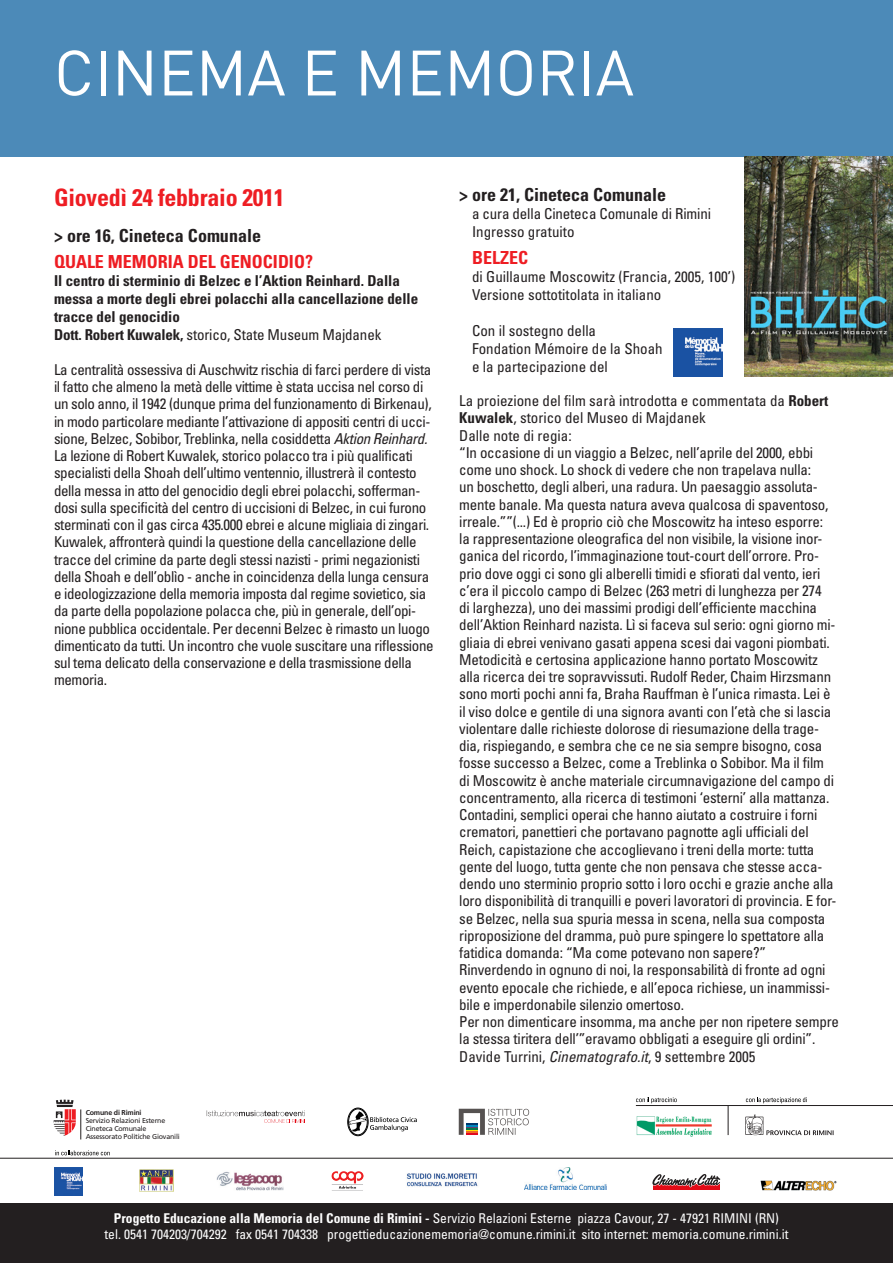
<style>
.page{position:relative;width:893px;height:1263px;background:#fff}
.page>*{position:absolute;margin:0;border:0;box-sizing:border-box;transform-origin:0 0}
.t1{font:63px "DIN";color:#fff}
.t2{font:700 condensed 24px "Univers";letter-spacing:-.01em;color:#ee1d23}
.t3{font:700 condensed 18px "Univers";color:#231f20}
.t4{font:700 condensed 18px "Univers";color:#ee1d23}
.t5{font:condensed 15px/17.2px "Univers";letter-spacing:-.015em;color:#231f20}
.t6{font:700 condensed 15px/18px "Univers";color:#231f20}
.t7{font:condensed 13.5px/16.5px "Univers";color:#fff;text-align:center}
.t8{font:7.05px/8.2px "Frutiger";letter-spacing:-.025em;color:#231f20}
.t9{font:700 7.05px "Frutiger";letter-spacing:-.025em;color:#231f20}
.s1{font-weight:400}
.s2{font-style:italic}
.s3{font-weight:700}
</style>
<div class="page">
<div style="left:0;top:0;width:893px;height:157px;background:#4c8ab8"></div>
<div style="left:0;top:1203px;width:893px;height:60px;background:#231f20"></div>
<img style="left:745px;top:157px;width:148px;height:220px">
<img style="left:674px;top:328px;width:48px;height:48px">
<svg style="left:207px;top:1110px;width:98px;height:13px"></svg>
<img style="left:217px;top:1171px;width:67px;height:20px">
<img style="left:140px;top:1169px;width:33px;height:23px">
<img style="left:524px;top:1168px;width:83px;height:22px">
<img style="left:406px;top:1173px;width:72px;height:14px">
<img style="left:760px;top:1180px;width:76px;height:10px">
<svg style="left:636px;top:1097px;width:41px;height:6px"></svg>
<svg style="left:746px;top:1097px;width:61px;height:6px"></svg>
<svg style="left:55px;top:1150px;width:55px;height:5px"></svg>
<img style="left:55px;top:1168px;width:27px;height:27px">
<div style="left:348px;top:1108px;width:20px;height:28px;border:1px solid #000;border-radius:50%"></div>
<div style="left:348px;top:1108px;width:20px;height:27px;border:1px solid #000;border-radius:50%"></div>
<svg style="left:349px;top:1111px;width:68px;height:20px"></svg>
<svg style="left:54px;top:1099px;width:22px;height:37px"></svg>
<hr style="left:80px;top:1109px;width:1px;height:30px;background:#231f20">
<img style="left:331px;top:1171px;width:19px;height:8px">
<div style="left:653px;top:1184px;width:66px;height:5px;background:#e20a16"></div>
<svg style="left:652px;top:1174px;width:68px;height:14px"></svg>
<img style="left:636px;top:1116px;width:76px;height:20px">
<svg style="left:745px;top:1115px;width:88px;height:20px"></svg>
<svg style="left:459px;top:1109px;width:70px;height:26px"></svg>
<hr style="left:636px;top:1105px;width:257px;height:1px;background:#231f20">
<hr style="left:0;top:1158px;width:893px;height:1px;background:#231f20">
<hr style="left:728px;top:1105px;width:1px;height:30px;background:#231f20">
<h1 class="t1" style="left:54px;top:37px;width:550px">CINEMA E MEMORIA</h1>
<h2 class="t2" style="left:54px;top:183px;width:232px">Giovedì 24 febbraio 2011</h2>
<p class="t3" style="left:54px;top:224px;width:208px">&gt; ore 16, Cineteca Comunale</p>
<p class="t4" style="left:54px;top:251px;width:260px">Quale memoria del genocidio?</p>
<p class="t6" style="left:54px;top:272px;width:366px">Il centro di sterminio di Belzec e l’Aktion Reinhard. Dalla messa a morte degli ebrei polacchi alla cancellazione delle tracce del genocidio<br>Dott. Robert Kuwalek, <span class="s1">storico, State Museum Majdanek</span></p>
<p class="t5" style="left:54px;top:361px;width:381px">La centralità ossessiva di Auschwitz rischia di farci perdere di vista il fatto che almeno la metà delle vittime è stata uccisa nel corso di un solo anno, il 1942 (dunque prima del funzionamento di Birkenau), in modo particolare mediante l’attivazione di appositi centri di ucci&shy;sione, Belzec, Sobibor, Treblinka, nella cosiddetta <span class="s2">Aktion Reinhard.<br></span>La lezione di Robert Kuwalek, storico polacco tra i più qualificati specialisti della Shoah dell’ultimo ventennio, illustrerà il contesto della messa in atto del genocidio degli ebrei polacchi, sofferman&shy;dosi sulla specificità del centro di uccisioni di Belzec, in cui furono sterminati con il gas circa 435.000 ebrei e alcune migliaia di zingari.<br>Kuwalek, affronterà quindi la questione della cancellazione delle tracce del crimine da parte degli stessi nazisti - primi negazionisti della Shoah e dell’oblìo - anche in coincidenza della lunga censura e ideologizzazione della memoria imposta dal regime sovietico, sia da parte della popolazione polacca che, più in generale, dell’opi&shy;nione pubblica occidentale. Per decenni Belzec è rimasto un luogo dimenticato da tutti. Un incontro che vuole suscitare una riflessione sul tema delicato della conservazione e della trasmissione della memoria.</p>
<p class="t9" style="left:86px;top:1108px;width:57px">Comune di Rimini</p>
<p class="t8" style="left:86px;top:1116px;width:96px">Servizio Relazioni Esterne<br>Cineteca Comunale<br>Assessorato Politiche Giovanili</p>
<p class="t3" style="left:459px;top:184px;width:208px">&gt; ore 21, Cineteca Comunale</p>
<p class="t5" style="left:472px;top:204px;width:241px;line-height:18px">a cura della Cineteca Comunale di Rimini<br>Ingresso gratuito</p>
<p class="t4" style="left:472px;top:246px;width:56px">Belzec</p>
<p class="t5" style="left:472px;top:267px;width:265px;line-height:18px">di Guillaume Moscowitz (Francia, 2005, 100’)<br>Versione sottotitolata in italiano</p>
<p class="t5" style="left:472px;top:321px;width:192px;line-height:18px">Con il sostegno della<br>Fondation Mémoire de la Shoah e la partecipazione del</p>
<p class="t5" style="left:459px;top:392px;width:381px">La proiezione del film sarà introdotta e commentata da <span class="s3">Robert Kuwalek</span>, storico del Museo di Majdanek<br>Dalle note di regia:<br>“In occasione di un viaggio a Belzec, nell’aprile del 2000, ebbi come uno shock. Lo shock di vedere che non trapelava nulla:<br>un boschetto, degli alberi, una radura. Un paesaggio assoluta&shy;mente banale. Ma questa natura aveva qualcosa di spaventoso, irreale.””(...) Ed è proprio ciò che Moscowitz ha inteso esporre:<br>la rappresentazione oleografica del non visibile, la visione inor&shy;ganica del ricordo, l’immaginazione tout-court dell’orrore. Pro&shy;prio dove oggi ci sono gli alberelli timidi e sfiorati dal vento, ieri c’era il piccolo campo di Belzec (263 metri di lunghezza per 274<br>di larghezza), uno dei massimi prodigi dell’efficiente macchina dell’Aktion Reinhard nazista. Lì si faceva sul serio: ogni giorno mi&shy;gliaia di ebrei venivano gasati appena scesi dai vagoni piombati.<br>Metodicità e certosina applicazione hanno portato Moscowitz alla ricerca dei tre sopravvissuti. Rudolf Reder, Chaim Hirzsmann sono morti pochi anni fa, Braha Rauffman è l’unica rimasta. Lei è il viso dolce e gentile di una signora avanti con l’età che si lascia violentare dalle richieste dolorose di riesumazione della trage&shy;dia, rispiegando, e sembra che ce ne sia sempre bisogno, cosa fosse successo a Belzec, come a Treblinka o Sobibor. Ma il film<br>di Moscowitz è anche materiale circumnavigazione del campo di concentramento, alla ricerca di testimoni ‘esterni’ alla mattanza.<br>Contadini, semplici operai che hanno aiutato a costruire i forni crematori, panettieri che portavano pagnotte agli ufficiali del Reich, capistazione che accoglievano i treni della morte: tutta gente del luogo, tutta gente che non pensava che stesse acca&shy;dendo uno sterminio proprio sotto i loro occhi e grazie anche alla loro disponibilità di tranquilli e poveri lavoratori di provincia. E for&shy;se Belzec, nella sua spuria messa in scena, nella sua composta riproposizione del dramma, può pure spingere lo spettatore alla fatidica domanda: “Ma come potevano non sapere?” Rinverdendo in ognuno di noi, la responsabilità di fronte ad ogni evento epocale che richiede, e all’epoca richiese, un inammissi&shy;bile e imperdonabile silenzio omertoso.<br>Per non dimenticare insomma, ma anche per non ripetere sempre la stessa tiritera dell’”eravamo obbligati a eseguire gli ordini”.<br>Davide Turrini, <span class="s2">Cinematografo.it</span>, 9 settembre 2005</p>
<p class="t7" style="left:105px;top:1209px;width:685px"><span class="s3">Progetto Educazione alla Memoria del Comune di Rimini -</span> Servizio Relazioni Esterne piazza Cavour, 27 - 47921 RIMINI (RN) tel. 0541 704203/704292 fax 0541 704338 progettieducazionememoria@comune.rimini.it sito internet: memoria.comune.rimini.it</p>
</div>
